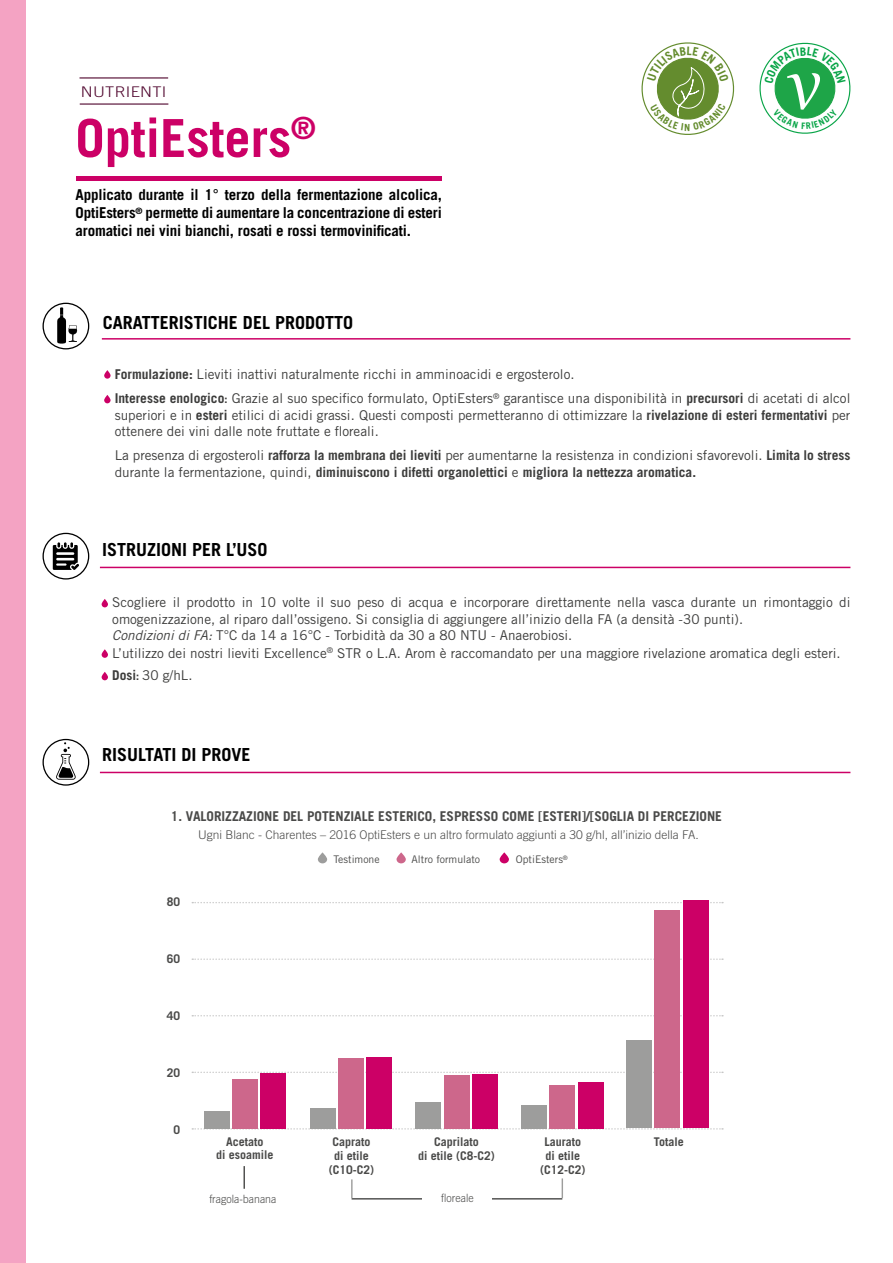
<style>
.page{position:relative;width:893px;height:1263px;background:#fff}
.page>*{position:absolute;margin:0;border:0;box-sizing:border-box;transform-origin:0 0}
.t1{font:700 52.5px "Trade Gothic LT Std";color:#c06}
.t2{font:700 18px "Trade Gothic LT Std";color:#000}
.t3{font:700 15px/18px "Trade Gothic LT Std";letter-spacing:-.01em;color:#000;text-align:justify}
.t4{font:300 14.7px "Trade Gothic LT Std";letter-spacing:.015em;color:#50062e;scale:1.12 1}
.t5{font:13.5px/16.2px "Trade Gothic LT Std";color:#3c3c3b}
.t6{font:700 13.5px "Trade Gothic LT Std";color:#4a4a49}
.t7{font:700 12px/14.4px "Trade Gothic LT Std";color:#4a4a49;text-align:center}
.t8{font:300 12px "Trade Gothic LT Std";color:#4a4a49}
.t9{font:300 11.4px "Trade Gothic LT Std";color:#4a4a49;scale:.93 1}
.t10{font:10.5px "Trade Gothic LT Std";color:#4a4a49}
.s1{font-weight:700}
.s2{font-family:"Trade Gothic LT Std Bd Cn 20"}
.s3{font-style:italic}
</style>
<div class="page">
<div style="left:0;top:0;width:26px;height:1263px;background:#f4a3c3"></div>
<svg style="left:104px;top:370px;width:7px;height:9px"></svg>
<svg style="left:104px;top:395px;width:7px;height:8px"></svg>
<svg style="left:43px;top:303px;width:46px;height:46px"></svg>
<hr style="left:102px;top:338px;width:748px;height:2px;background:#c06">
<svg style="left:102px;top:599px;width:6px;height:8px"></svg>
<svg style="left:102px;top:649px;width:6px;height:9px"></svg>
<div style="left:102px;top:672px;width:6px;height:8px;background:#c06;border-radius:3px"></div>
<svg style="left:43px;top:533px;width:46px;height:46px"></svg>
<hr style="left:100px;top:567px;width:750px;height:1px;background:#c06">
<hr style="left:100px;top:772px;width:750px;height:1px;background:#c06">
<hr style="left:76px;top:176px;width:366px;height:4px;background:#c06">
<svg style="left:43px;top:739px;width:46px;height:47px"></svg>
<svg style="left:318px;top:852px;width:9px;height:11px"></svg>
<svg style="left:396px;top:852px;width:10px;height:11px"></svg>
<svg style="left:500px;top:852px;width:9px;height:11px"></svg>
<hr style="left:352px;top:1198px;width:210px;height:1px;background:#4a4a49">
<svg style="left:244px;top:1166px;width:1px;height:23px"></svg>
<svg style="left:351px;top:1179px;width:2px;height:19px"></svg>
<svg style="left:562px;top:1178px;width:1px;height:20px"></svg>
<div style="left:423px;top:1194px;width:69px;height:11px;background:#fff"></div>
<svg style="left:192px;top:1128px;width:531px;height:1px"></svg>
<svg style="left:192px;top:1071px;width:531px;height:2px"></svg>
<svg style="left:192px;top:1015px;width:531px;height:1px"></svg>
<svg style="left:192px;top:958px;width:531px;height:2px"></svg>
<svg style="left:192px;top:902px;width:531px;height:1px"></svg>
<div style="left:261px;top:1073px;width:25px;height:55px;background:#c06"></div>
<div style="left:366px;top:1057px;width:26px;height:71px;background:#c06"></div>
<div style="left:472px;top:1074px;width:25px;height:54px;background:#c06"></div>
<div style="left:578px;top:1082px;width:25px;height:46px;background:#c06"></div>
<div style="left:683px;top:900px;width:25px;height:228px;background:#c06"></div>
<div style="left:232px;top:1079px;width:26px;height:49px;background:#cd678b"></div>
<div style="left:338px;top:1058px;width:25px;height:70px;background:#cd678b"></div>
<div style="left:444px;top:1075px;width:25px;height:53px;background:#cd678b"></div>
<div style="left:550px;top:1085px;width:25px;height:43px;background:#cd678b"></div>
<div style="left:655px;top:910px;width:25px;height:218px;background:#cd678b"></div>
<div style="left:204px;top:1111px;width:25px;height:17px;background:#9d9d9c"></div>
<div style="left:310px;top:1108px;width:25px;height:20px;background:#9d9d9c"></div>
<div style="left:416px;top:1102px;width:25px;height:26px;background:#9d9d9c"></div>
<div style="left:521px;top:1105px;width:26px;height:23px;background:#9d9d9c"></div>
<div style="left:626px;top:1040px;width:26px;height:88px;background:#9d9d9c"></div>
<hr style="left:80px;top:77px;width:88px;height:2px;background:#50062e">
<hr style="left:80px;top:103px;width:88px;height:2px;background:#50062e">
<svg style="left:641px;top:42px;width:93px;height:93px"></svg>
<svg style="left:759px;top:42px;width:91px;height:92px"></svg>
<p class="t4" style="left:81px;top:83px;width:78px">NUTRIENTI</p>
<h1 class="t1" style="left:75px;top:106px;width:242px">OptiEsters<sup>®</sup></h1>
<p class="t3" style="left:75px;top:186px;width:368px">Applicato durante il 1° terzo della fermentazione alcolica, OptiEsters<sup>®</sup> permette di aumentare la concentrazione di esteri aromatici nei vini bianchi, rosati e rossi termovinificati.</p>
<h2 class="t2" style="left:103px;top:311px;width:252px">CARATTERISTICHE DEL PRODOTTO</h2>
<p class="t5" style="left:115px;top:361px;width:737px;line-height:24.8px"><span class="s1">Formulazione:</span> Lieviti inattivi naturalmente ricchi in amminoacidi e ergosterolo.<br><span class="s1">Interesse enologico</span><span class="s2">:</span> Grazie al suo specifico formulato, OptiEsters<sup>®</sup> garantisce una disponibilità in <span class="s1">precursori</span> di acetati di alcol</p>
<p class="t5" style="left:115px;top:406px;width:737px">superiori e in <span class="s1">esteri</span> etilici di acidi grassi. Questi composti permetteranno di ottimizzare la <span class="s1">rivelazione di esteri fermentativi</span> per ottenere dei vini dalle note fruttate e floreali.</p>
<p class="t5" style="left:115px;top:447px;width:737px">La presenza di ergosteroli <span class="s1">rafforza la membrana dei lieviti</span> per aumentarne la resistenza in condizioni sfavorevoli. <span class="s1">Limita lo stress </span>durante la fermentazione, quindi, <span class="s1">diminuiscono i difetti organolettici</span> e <span class="s1">migliora la nettezza aromatica.</span></p>
<h2 class="t2" style="left:102px;top:539px;width:167px">ISTRUZIONI PER L’USO</h2>
<p class="t5" style="left:112px;top:594px;width:740px">Scogliere il prodotto in 10 volte il suo peso di acqua e incorporare direttamente nella vasca durante un rimontaggio di omogenizzazione, al riparo dall’ossigeno. Si consiglia di aggiungere all’inizio della FA (a densità -30 punti).<br><span class="s3">Condizioni di FA:</span> T°C da 14 a 16°C - Torbidità da 30 a 80 NTU - Anaerobiosi.</p>
<p class="t5" style="left:112px;top:642px;width:730px;line-height:22.5px">L’utilizzo dei nostri lieviti Excellence<sup>®</sup> STR o L.A. Arom è raccomandato per una maggiore rivelazione aromatica degli esteri.<br><span class="s1">Dosi</span><span class="s2">:</span> 30 g/hL.</p>
<h2 class="t2" style="left:102px;top:744px;width:150px">RISULTATI DI PROVE</h2>
<p class="t6" style="left:171px;top:808px;width:552px">1. VALORIZZAZIONE DEL POTENZIALE ESTERICO, ESPRESSO COME [ESTERI]/[SOGLIA DI PERCEZIONE</p>
<p class="t7" style="left:167px;top:894px;width:15px">80</p>
<p class="t7" style="left:167px;top:951px;width:15px">60</p>
<p class="t7" style="left:167px;top:1008px;width:15px">40</p>
<p class="t7" style="left:167px;top:1065px;width:15px">20</p>
<p class="t7" style="left:173px;top:1122px;width:8px">0</p>
<p class="t8" style="left:198px;top:827px;width:502px">Ugni Blanc - Charentes – 2016 OptiEsters e un altro formulato aggiunti a 30 g/hl, all’inizio della FA.</p>
<p class="t10" style="left:333px;top:853px;width:48px">Testimone</p>
<p class="t10" style="left:412px;top:853px;width:70px">Altro formulato</p>
<p class="t10" style="left:516px;top:853px;width:54px">OptiEsters<sup>®</sup></p>
<p class="t7" style="left:216px;top:1134px;width:59px;line-height:13.5px">Acetato<br>di esoamile</p>
<p class="t7" style="left:329px;top:1134px;width:47px">Caprato di etile (C10-C2)</p>
<p class="t7" style="left:418px;top:1134px;width:78px">Caprilato<br>di etile (C8-C2)</p>
<p class="t7" style="left:540px;top:1134px;width:47px">Laurato di etile (C12-C2)</p>
<p class="t7" style="left:654px;top:1134px;width:32px">Totale</p>
<p class="t9" style="left:209px;top:1192px;width:74px">fragola-banana</p>
<p class="t9" style="left:441px;top:1191px;width:36px">floreale</p>
</div>
